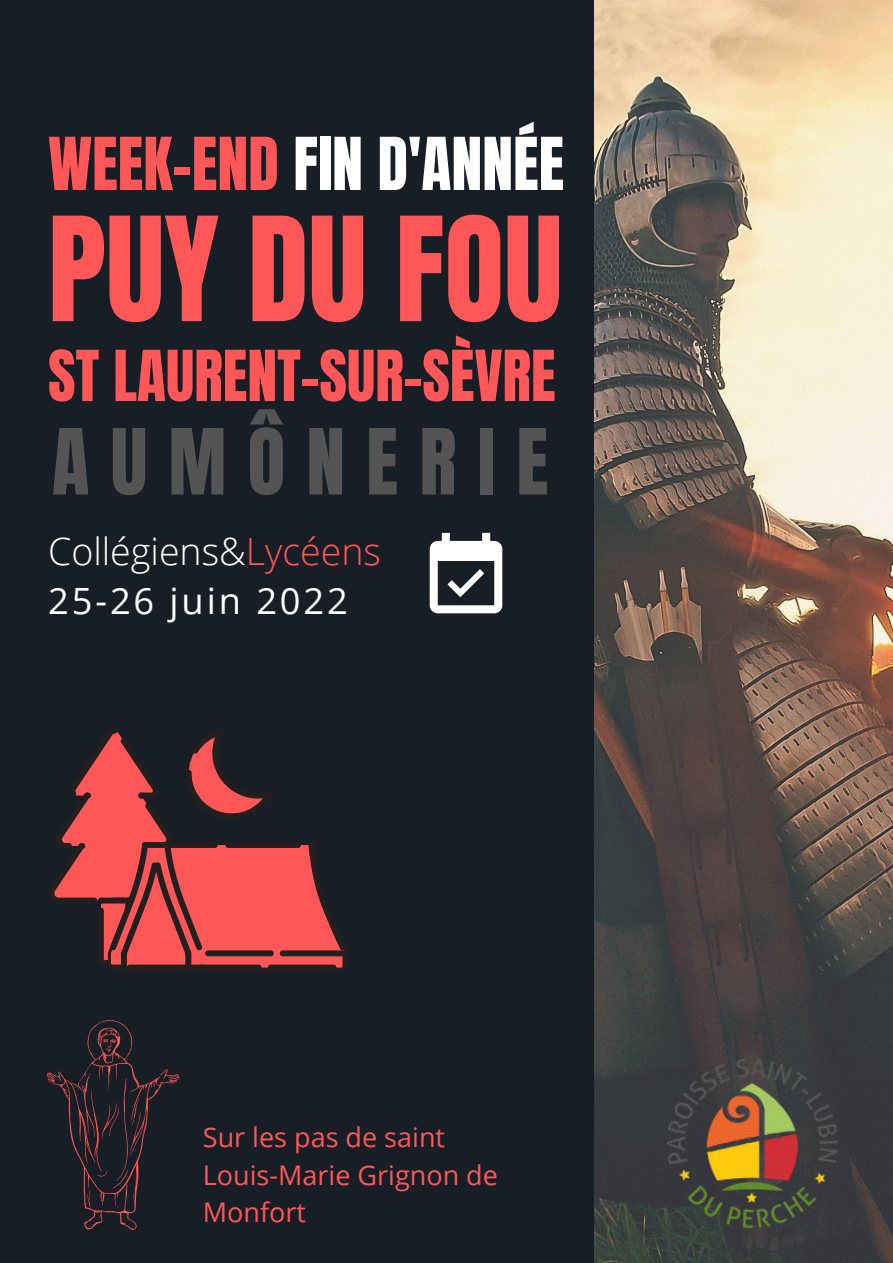
<style>
.page{position:relative;width:893px;height:1263px;background:#181e26}
.page>*{position:absolute;margin:0;border:0;box-sizing:border-box;transform-origin:0 0}
.t1{font:122.85px "Anton";color:#ff5757}
.t2{font:77.4px "Anton";letter-spacing:.275em;color:#545454}
.t3{font:61.95px "Anton";color:#fff}
.t4{font:59.7px "Anton";color:#ff5757}
.t5{font:300 37.5px "Open Sans";color:#fff}
.t6{font:36.22px "Open Sans";letter-spacing:.08em;color:#fff}
.t7{font:27px/37.7px "Open Sans";color:#ff5757}
.s1{color:#ff5757}
</style>
<div class="page">
<img style="left:594px;top:0;width:299px;height:1263px">
<svg style="left:47px;top:1020px;width:133px;height:210px"></svg>
<img style="left:667px;top:1059px;width:170px;height:169px">
<svg style="left:49px;top:728px;width:299px;height:242px"></svg>
<svg style="left:430px;top:533px;width:72px;height:80px"></svg>
<h3 class="t3" style="left:48px;top:119px;width:517px"><span class="s1">WEEK-END</span> FIN D'ANNÉE</h3>
<h1 class="t1" style="left:48px;top:181px;width:516px">PUY DU FOU</h1>
<h3 class="t4" style="left:48px;top:333px;width:509px">ST LAURENT-SUR-SÈVRE</h3>
<h2 class="t2" style="left:52px;top:406px;width:498px">AUMÔNERIE</h2>
<h3 class="t5" style="left:48px;top:525px;width:334px">Collégiens&amp;<span class="s1">Lycéens</span></h3>
<h3 class="t6" style="left:48px;top:575px;width:301px">25-26 juin 2022</h3>
<p class="t7" style="left:203px;top:1117px;width:296px">Sur les pas de saint<br>Louis-Marie Grignon de<br>Monfort</p>
</div>
